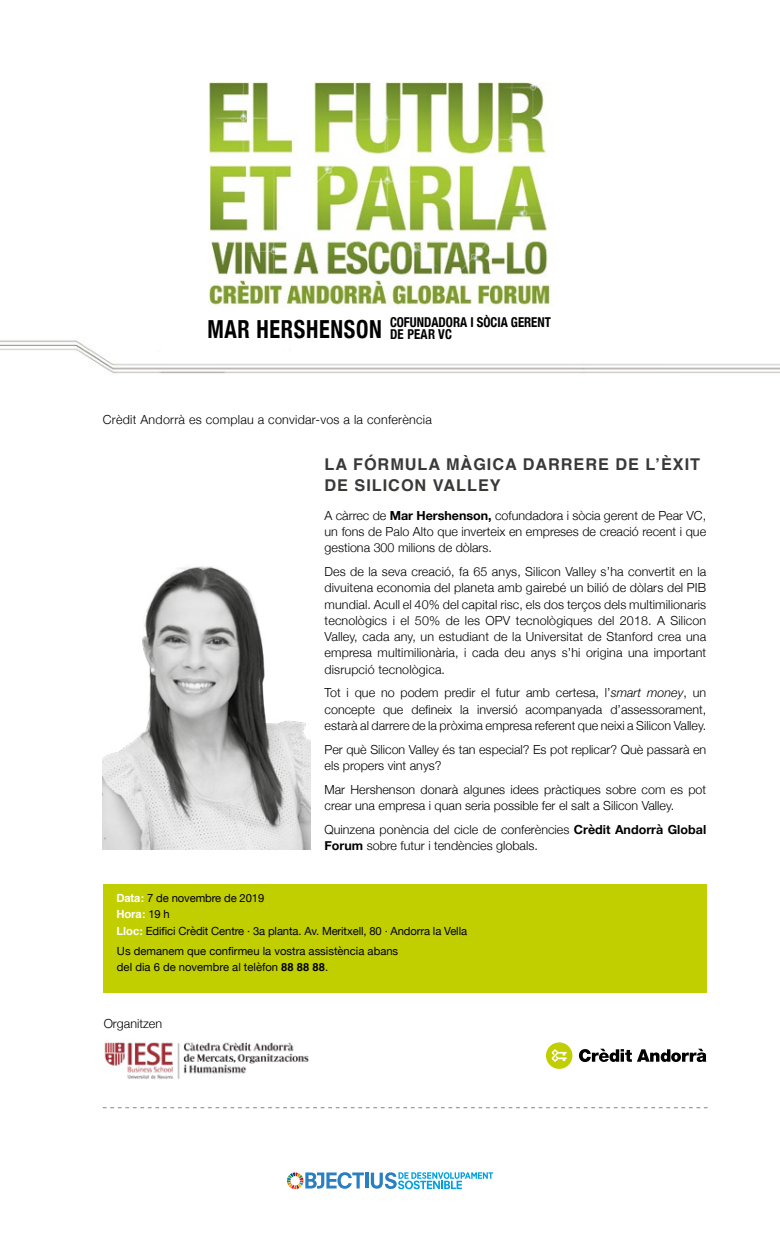
<style>
.page{position:relative;width:780px;height:1258px;background:#fff}
.page>*{position:absolute;margin:0;border:0;box-sizing:border-box;transform-origin:0 0}
.t1{font:700 condensed 24.88px "Helvetica Neue";letter-spacing:.03em;color:#000;scale:.89 1}
.t2{font:700 16.25px/21.2px "Helvetica";letter-spacing:.06em;color:#393938}
.t3{font:700 condensed 13.62px "Helvetica Neue";color:#000;scale:.94 1}
.t4{font:300 12.5px/16.2px "Helvetica Neue";color:#000;text-align:justify}
.t5{font:300 12.5px "Helvetica Neue";letter-spacing:.02em;color:#000}
.t6{font:11.25px/20.4px "Helvetica Neue";letter-spacing:-.01em;color:#000}
.t7{font:700 11.25px "Helvetica";color:#fff}
.s1{font-size:13.62px}
.s2{font-weight:700}
.s3{font-style:italic}
.s4{font-family:"Helvetica";font-weight:700;color:#fff}
.s5{font-family:"Helvetica Neue";font-weight:400;color:#000}
.s6{font-family:"Helvetica";font-weight:700;font-size:11.12px}
</style>
<div class="page">
<div style="left:103px;top:884px;width:603px;height:108px;background:#c1ce00"></div>
<img style="left:104px;top:1041px;width:205px;height:39px">
<div style="left:546px;top:1042px;width:26px;height:27px;background:#c1ce00;border-radius:50%"></div>
<svg style="left:551px;top:1049px;width:15px;height:13px"></svg>
<svg style="left:637px;top:1049px;width:69px;height:13px"></svg>
<svg style="left:579px;top:1049px;width:52px;height:13px"></svg>
<svg style="left:103px;top:1107px;width:604px;height:1px"></svg>
<svg style="left:371px;top:1172px;width:122px;height:17px"></svg>
<svg style="left:287px;top:1172px;width:77px;height:17px"></svg>
<hr style="left:365px;top:1172px;width:3px;height:16px;background:#2a7ec2">
<img style="left:0;top:81px;width:780px;height:293px">
<img style="left:103px;top:566px;width:207px;height:284px">
<p class="t3" style="left:390px;top:311px;width:173px">COFUNDADORA I SÒCIA GERENT</p>
<h1 class="t1" style="left:207px;top:309px;width:276px">MAR HERSHENSON <span class="s1">DE PEAR VC</span></h1>
<p class="t5" style="left:103px;top:410px;width:330px">Crèdit Andorrà es complau a convidar-vos a la conferència</p>
<h2 class="t2" style="left:324px;top:454px;width:377px">LA FÓRMULA MÀGICA DARRERE DE L’ÈXIT<br>DE SILICON VALLEY</h2>
<p class="t4" style="left:324px;top:506px;width:383px">A càrrec de <span class="s2">Mar Hershenson,</span> cofundadora i sòcia gerent de Pear VC, un fons de Palo Alto que inverteix en empreses de creació recent i que gestiona 300 milions de dòlars.</p>
<p class="t4" style="left:324px;top:563px;width:383px">Des de la seva creació, fa 65 anys, Silicon Valley s’ha convertit en la divuitena economia del planeta amb gairebé un bilió de dòlars del PIB mundial. Acull el 40% del capital risc, els dos terços dels multimilionaris tecnològics i el 50% de les OPV tecnològiques del 2018. A Silicon Valley, cada any, un estudiant de la Universitat de Stanford crea una empresa multimilionària, i cada deu anys s’hi origina una important disrupció tecnològica.</p>
<p class="t4" style="left:324px;top:684px;width:383px">Tot i que no podem predir el futur amb certesa, l’<span class="s3">smart money</span>, un concepte que defineix la inversió acompanyada d’assessorament, estarà al darrere de la pròxima empresa referent que neixi a Silicon Valley.</p>
<p class="t4" style="left:324px;top:740px;width:383px">Per què Silicon Valley és tan especial? Es pot replicar? Què passarà en els propers vint anys?</p>
<p class="t4" style="left:324px;top:780px;width:383px">Mar Hershenson donarà algunes idees pràctiques sobre com es pot crear una empresa i quan seria possible fer el salt a Silicon Valley.</p>
<p class="t4" style="left:324px;top:820px;width:383px">Quinzena ponència del cicle de conferències <span class="s2">Crèdit Andorrà Global<br>Forum</span> sobre futur i tendències globals.</p>
<p class="t6" style="left:116px;top:888px;width:149px"><span class="s4">Data:</span> 7 de novembre de 2019</p>
<p class="t7" style="left:116px;top:905px;width:55px">Hora: <span class="s5">19 h</span></p>
<p class="t6" style="left:116px;top:921px;width:352px"><span class="s4">Lloc:</span> Edifici Crèdit Centre · 3a planta. Av. Meritxell, 80 · Andorra la Vella<br>Us demanem que confirmeu la vostra assistència abans</p>
<p class="t6" style="left:117px;top:958px;width:213px">del dia 6 de novembre al telèfon <span class="s6">88 88 88</span>.</p>
<p class="t4" style="left:104px;top:1015px;width:60px">Organitzen</p>
</div>
